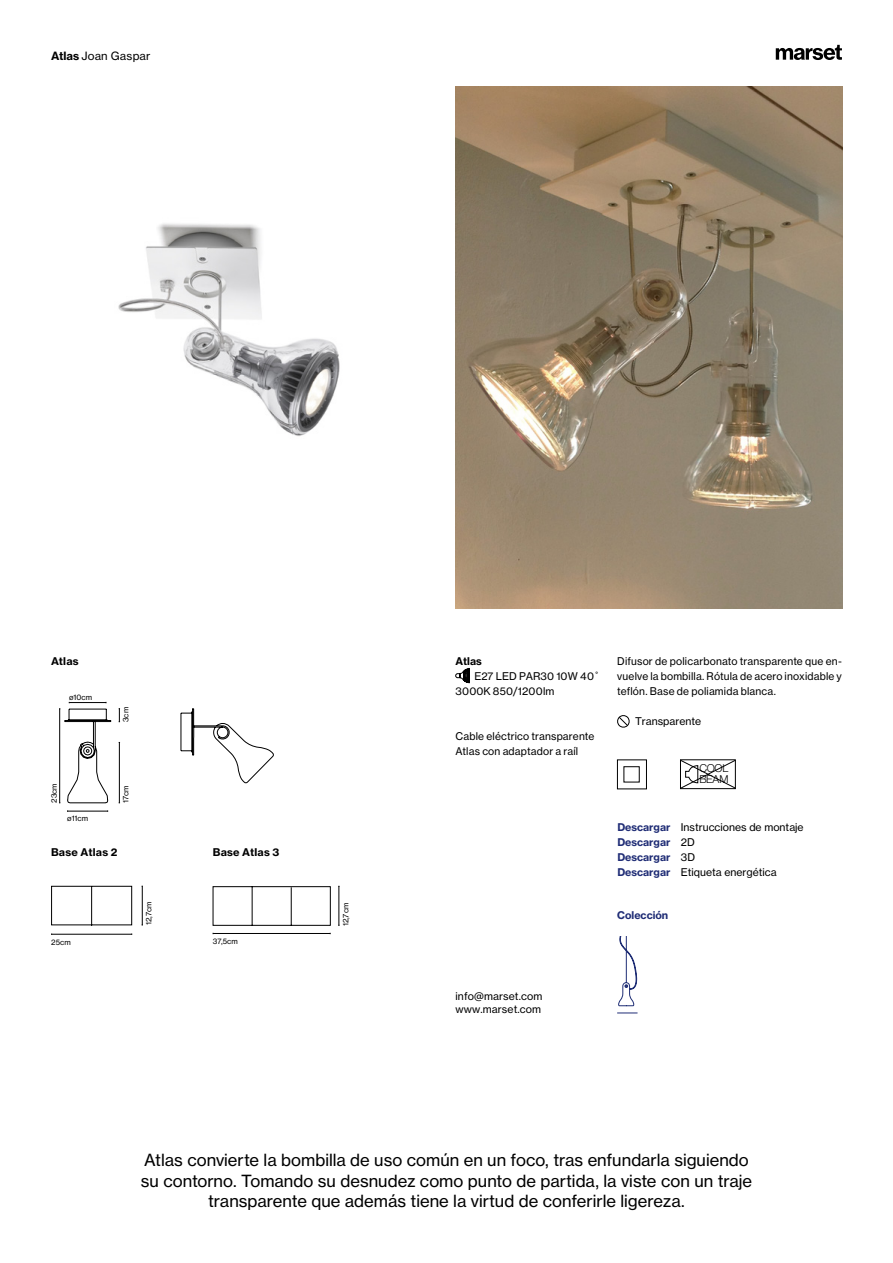
<style>
.page{position:relative;width:893px;height:1263px;background:#fff}
.page>*{position:absolute;margin:0;border:0;box-sizing:border-box;transform-origin:0 0}
.t1{font:16.5px/20.2px "N Haas Grotesk TX Pro 55 Rg";color:#000;text-align:center}
.t2{font:11.25px "N Haas Grotesk TX Pro 55 Rg";letter-spacing:.02em;color:#000}
.t3{font:300 10.95px/10.5px "Helvetica Neue LT Std";letter-spacing:-.02em;color:#000}
.t4{font:10.5px/15px "N Haas Grotesk TX Pro 55 Rg";letter-spacing:.01em;color:#000}
.t5{font:10.5px/15px "N Haas Grotesk TX Pro 75 Bd";color:#202d76}
.t6{font:10.5px "N Haas Grotesk TX Pro 75 Bd";letter-spacing:.02em;color:#000}
.t7{font:7.5px "N Haas Grotesk TX Pro 55 Rg";color:#000}
.s1{font-family:"N Haas Grotesk TX Pro 75 Bd"}
.s2{font-family:"N Haas Grotesk TX Pro 75 Bd";color:#202d76}
.s3{font-family:"N Haas Grotesk TX Pro 55 Rg";color:#000}
</style>
<div class="page">
<svg style="left:617px;top:715px;width:13px;height:13px"></svg>
<svg style="left:776px;top:45px;width:66px;height:15px"></svg>
<div style="left:617px;top:759px;width:30px;height:30px;border:1px solid #000"></div>
<div style="left:623px;top:766px;width:17px;height:16px;border:1px solid #000"></div>
<svg style="left:455px;top:668px;width:15px;height:15px"></svg>
<svg style="left:680px;top:759px;width:56px;height:30px"></svg>
<svg style="left:617px;top:1013px;width:20px;height:1px"></svg>
<svg style="left:618px;top:936px;width:19px;height:70px"></svg>
<hr style="left:119px;top:742px;width:1px;height:61px;background:#000">
<svg style="left:59px;top:702px;width:52px;height:101px"></svg>
<hr style="left:68px;top:811px;width:40px;height:1px;background:#000">
<svg style="left:119px;top:708px;width:1px;height:14px"></svg>
<svg style="left:213px;top:886px;width:118px;height:40px"></svg>
<hr style="left:339px;top:886px;width:1px;height:39px;background:#000">
<hr style="left:213px;top:933px;width:117px;height:1px;background:#000">
<svg style="left:51px;top:886px;width:81px;height:40px"></svg>
<hr style="left:52px;top:934px;width:80px;height:1px;background:#000">
<hr style="left:142px;top:886px;width:1px;height:39px;background:#000">
<svg style="left:180px;top:708px;width:94px;height:75px"></svg>
<img style="left:118px;top:223px;width:222px;height:213px">
<img style="left:456px;top:86px;width:386px;height:522px">
<p class="t2" style="left:51px;top:49px;width:101px"><span class="s1">Atlas</span> Joan Gaspar</p>
<p class="t6" style="left:51px;top:655px;width:29px">Atlas</p>
<p class="t7" style="left:69px;top:693px;width:25px">ø10cm</p>
<p class="t7" style="left:121px;top:722px;width:17px;rotate:-90deg">3cm</p>
<p class="t7" style="left:50px;top:803px;width:21px;rotate:-90deg">23cm</p>
<p class="t7" style="left:121px;top:803px;width:19px;rotate:-90deg">17cm</p>
<p class="t7" style="left:67px;top:813px;width:22px">ø11cm</p>
<p class="t6" style="left:51px;top:845px;width:68px">Base Atlas 2</p>
<p class="t6" style="left:213px;top:845px;width:68px">Base Atlas 3</p>
<p class="t7" style="left:144px;top:925px;width:25px;rotate:-90deg">12,7cm</p>
<p class="t7" style="left:51px;top:937px;width:21px">25cm</p>
<p class="t7" style="left:213px;top:937px;width:26px">37,5cm</p>
<p class="t7" style="left:341px;top:926px;width:25px;rotate:-90deg">12,7cm</p>
<p class="t6" style="left:455px;top:655px;width:28px">Atlas</p>
<p class="t4" style="left:455px;top:669px;width:145px;text-indent:19px">E27 LED PAR30 10W 40˚<br>3000K 850/1200lm</p>
<p class="t4" style="left:455px;top:729px;width:140px">Cable eléctrico transparente<br>Atlas con adaptador a raíl</p>
<p class="t4" style="left:617px;top:654px;width:226px;text-align:justify">Difusor de policarbonato transparente que en&shy;vuelve la bombilla. Rótula de acero inoxidable y teflón. Base de poliamida blanca.</p>
<p class="t4" style="left:635px;top:714px;width:68px">Transparente</p>
<p class="t3" style="left:699px;top:763px;width:31px">COOL<br>BEAM</p>
<p class="t4" style="left:617px;top:820px;width:188px"><span class="s2">Descargar</span> Instrucciones de montaje</p>
<p class="t5" style="left:617px;top:835px;width:79px">Descargar <span class="s3">2D<br></span>Descargar <span class="s3">3D</span></p>
<p class="t4" style="left:617px;top:865px;width:161px"><span class="s2">Descargar</span> Etiqueta energética</p>
<p class="t5" style="left:617px;top:908px;width:53px">Colección</p>
<p class="t4" style="left:455px;top:989px;width:88px;line-height:13.5px">info@marset.com www.marset.com</p>
<h1 class="t1" style="left:141px;top:1150px;width:613px">Atlas convierte la bombilla de uso común en un foco, tras enfundarla siguiendo su contorno. Tomando su desnudez como punto de partida, la viste con un traje transparente que además tiene la virtud de conferirle ligereza.</h1>
</div>
